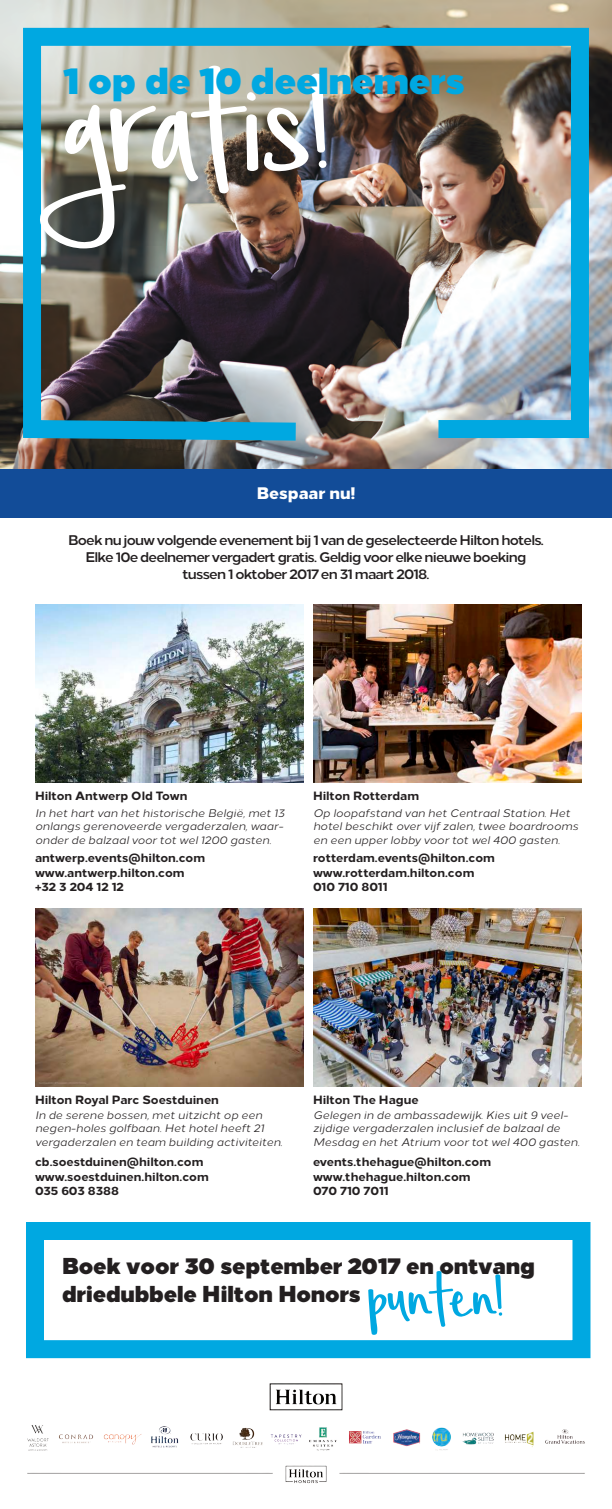
<style>
.page{position:relative;width:612px;height:1509px;background:#fff}
.page>*{position:absolute;margin:0;border:0;box-sizing:border-box;transform-origin:0 0}
.t1{font:203.8px "Simple Joys";letter-spacing:-.06em;color:#fff}
.t2{font:89px "Simple Joys";letter-spacing:-.06em;color:#00a8e1}
.t3{font:900 37.6px "Loew";letter-spacing:-.01em;color:#00a8e1}
.t4{font:900 23px/27.6px "Loew";letter-spacing:-.01em;color:#231f20}
.t5{font:800 16.7px "Loew";color:#fff}
.t6{font:700 14px/16.8px "Loew";letter-spacing:-.055em;color:#231f20;text-align:center}
.t7{font:800 12px/14.4px "Loew";color:#231f20}
.t8{font:italic 11px/13.2px "Loew";color:#231f20}
</style>
<div class="page">
<img style="left:35px;top:908px;width:269px;height:179px">
<img style="left:313px;top:908px;width:269px;height:179px">
<img style="left:313px;top:604px;width:269px;height:179px">
<img style="left:35px;top:604px;width:269px;height:179px">
<img style="left:0;top:0;width:612px;height:469px">
<div style="left:0;top:469px;width:612px;height:49px;background:#124c98"></div>
<img style="left:14px;top:19px;width:584px;height:431px">
<img style="left:26px;top:1356px;width:565px;height:128px">
<div style="left:26px;top:1222px;width:564px;height:136px;border:18px solid #00a8e1"></div>
<h1 class="t1" style="left:59px;top:37px;width:276px">gratis!</h1>
<h3 class="t3" style="left:63px;top:48px;width:403px">1 op de 10 deelnemers</h3>
<h3 class="t5" style="left:257px;top:479px;width:100px">Bespaar nu!</h3>
<p class="t6" style="left:68px;top:531px;width:477px">Boek nu jouw volgende evenement bij 1 van de geselecteerde Hilton hotels.<br>Elke 10e deelnemer vergadert gratis. Geldig voor elke nieuwe boeking tussen 1 oktober 2017 en 31 maart 2018.</p>
<p class="t7" style="left:35px;top:788px;width:154px">Hilton Antwerp Old Town</p>
<p class="t7" style="left:313px;top:788px;width:108px">Hilton Rotterdam</p>
<p class="t8" style="left:35px;top:806px;width:251px">In het hart van het historische België, met 13 onlangs gerenoveerde vergaderzalen, waar&shy;onder de balzaal voor tot wel 1200 gasten.</p>
<p class="t8" style="left:313px;top:806px;width:267px">Op loopafstand van het Centraal Station. Het hotel beschikt over vijf zalen, twee boardrooms en een upper lobby voor tot wel 400 gasten.</p>
<p class="t7" style="left:35px;top:850px;width:172px">antwerp.events@hilton.com www.antwerp.hilton.com +32 3 204 12 12</p>
<p class="t7" style="left:313px;top:850px;width:183px">rotterdam.events@hilton.com www.rotterdam.hilton.com<br>010 710 8011</p>
<p class="t7" style="left:35px;top:1092px;width:185px">Hilton Royal Parc Soestduinen</p>
<p class="t7" style="left:313px;top:1092px;width:107px">Hilton The Hague</p>
<p class="t8" style="left:35px;top:1108px;width:249px">In de serene bossen, met uitzicht op een negen-holes golfbaan. Het hotel heeft 21 vergaderzalen en team building activiteiten.</p>
<p class="t8" style="left:313px;top:1108px;width:268px">Gelegen in de ambassadewijk. Kies uit 9 veel&shy;zijdige vergaderzalen inclusief de balzaal de<br>Mesdag en het Atrium voor tot wel 400 gasten.</p>
<p class="t7" style="left:35px;top:1154px;width:175px">cb.soestduinen@hilton.com www.soestduinen.hilton.com<br>035 603 8388</p>
<p class="t7" style="left:313px;top:1154px;width:180px">events.thehague@hilton.com www.thehague.hilton.com<br>070 710 7011</p>
<h3 class="t4" style="left:62px;top:1250px;width:474px">Boek voor 30 september 2017 en ontvang driedubbele Hilton Honors</h3>
<h2 class="t2" style="left:365px;top:1258px;width:142px">punten!</h2>
</div>
